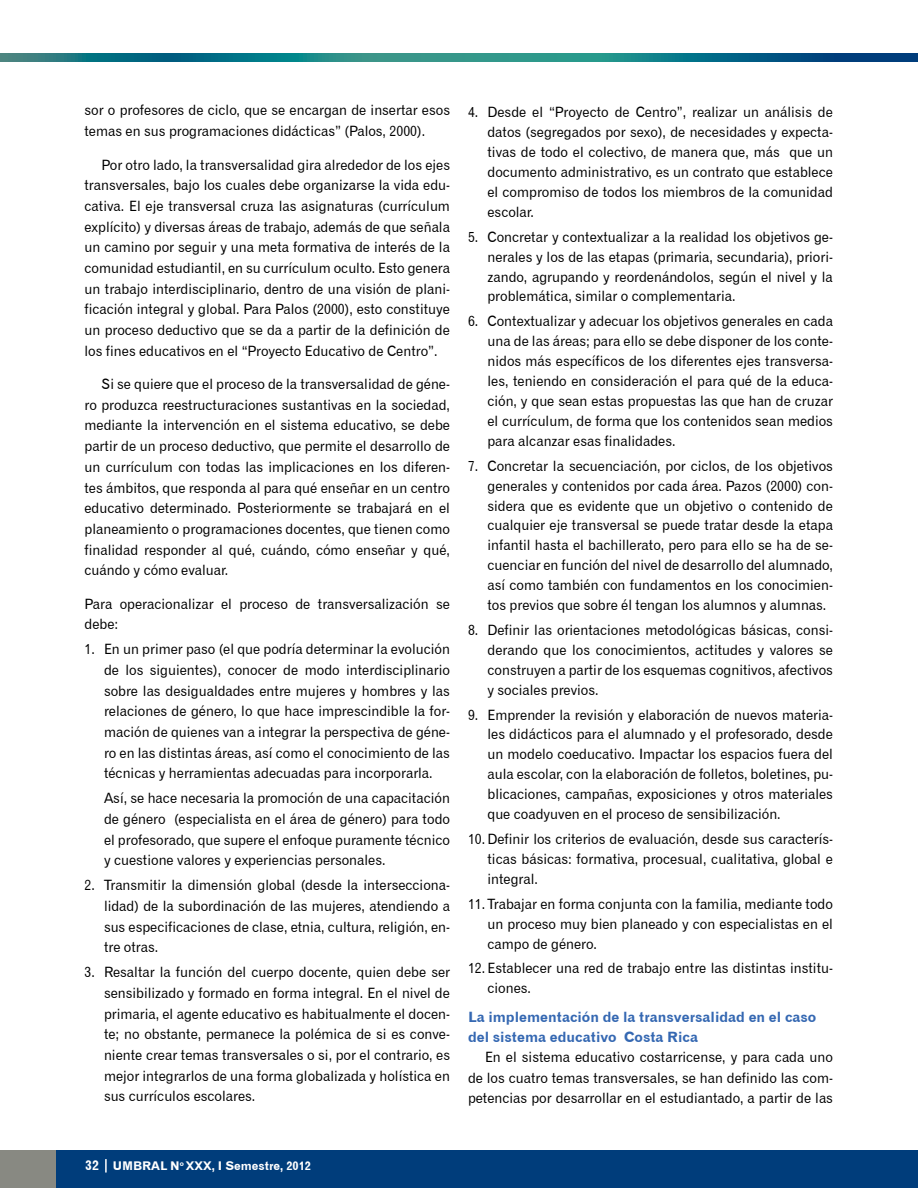
<style>
.page{position:relative;width:918px;height:1188px;background:#fff}
.page>*{position:absolute;margin:0;border:0;box-sizing:border-box;transform-origin:0 0}
.t1{font:14.25px/20.7px "Gothic 720 BT Roman B";color:#000;text-align:justify;scale:.95 1}
.t2{font:14.25px/20.2px "Gothic 720 BT Bold B";color:#3568b2}
.t3{font:12px "Gothic 720 BT Bold B";color:#fff}
.s1{font-size:13.5px}
</style>
<div class="page">
<div style="left:0;top:1150px;width:918px;height:38px;background:#003d7b"></div>
<div style="left:0;top:1150px;width:55px;height:38px;background:#888982"></div>
<svg style="left:0;top:53px;width:918px;height:9px"></svg>
<svg style="left:105px;top:1159px;width:2px;height:14px"></svg>
<p class="t1" style="left:85px;top:100px;width:386px">sor o profesores de ciclo, que se encargan de insertar esos temas en sus programaciones didácticas” (Palos, 2000).</p>
<p class="t1" style="left:85px;top:154px;width:386px;text-indent:17px">Por otro lado, la transversalidad gira alrededor de los ejes transversales, bajo los cuales debe organizarse la vida edu&shy;cativa. El eje transversal cruza las asignaturas (currículum explícito) y diversas áreas de trabajo, además de que señala un camino por seguir y una meta formativa de interés de la comunidad estudiantil, en su currículum oculto. Esto genera un trabajo interdisciplinario, dentro de una visión de plani&shy;ficación integral y global. Para Palos (2000), esto constituye un proceso deductivo que se da a partir de la definición de los fines educativos en el “Proyecto Educativo de Centro”.</p>
<p class="t1" style="left:85px;top:374px;width:386px;text-indent:17px">Si se quiere que el proceso de la transversalidad de géne&shy;ro produzca reestructuraciones sustantivas en la sociedad, mediante la intervención en el sistema educativo, se debe partir de un proceso deductivo, que permite el desarrollo de un currículum con todas las implicaciones en los diferen&shy;tes ámbitos, que responda al para qué enseñar en un centro educativo determinado. Posteriormente se trabajará en el planeamiento o programaciones docentes, que tienen como finalidad responder al qué, cuándo, cómo enseñar y qué, cuándo y cómo evaluar.</p>
<p class="t1" style="left:85px;top:593px;width:386px">Para operacionalizar el proceso de transversalización se debe:</p>
<p class="t1" style="left:104px;top:639px;width:366px;text-indent:-19px">1. En un primer paso (el que podría determinar la evolución de los siguientes), conocer de modo interdisciplinario sobre las desigualdades entre mujeres y hombres y las relaciones de género, lo que hace imprescindible la for&shy;mación de quienes van a integrar la perspectiva de géne&shy;ro en las distintas áreas, así como el conocimiento de las técnicas y herramientas adecuadas para incorporarla.</p>
<p class="t1" style="left:104px;top:788px;width:366px">Así, se hace necesaria la promoción de una capacitación de género (especialista en el área de género) para todo el profesorado, que supere el enfoque puramente técnico y cuestione valores y experiencias personales.</p>
<p class="t1" style="left:104px;top:875px;width:366px;text-indent:-19px">2. Transmitir la dimensión global (desde la intersecciona&shy;lidad) de la subordinación de las mujeres, atendiendo a sus especificaciones de clase, etnia, cultura, religión, en&shy;tre otras.</p>
<p class="t1" style="left:104px;top:962px;width:366px;text-indent:-19px">3. Resaltar la función del cuerpo docente, quien debe ser sensibilizado y formado en forma integral. En el nivel de primaria, el agente educativo es habitualmente el docen&shy;te; no obstante, permanece la polémica de si es conve&shy;niente crear temas transversales o si, por el contrario, es mejor integrarlos de una forma globalizada y holística en sus currículos escolares.</p>
<p class="t1" style="left:487px;top:102px;width:365px;line-height:20px;text-indent:-19px">4. Desde el “Proyecto de Centro”, realizar un análisis de datos (segregados por sexo), de necesidades y expecta&shy;tivas de todo el colectivo, de manera que, más que un documento administrativo, es un contrato que establece el compromiso de todos los miembros de la comunidad escolar.</p>
<p class="t1" style="left:488px;top:226px;width:365px;line-height:20px;text-indent:-19px">5. Concretar y contextualizar a la realidad los objetivos ge&shy;nerales y los de las etapas (primaria, secundaria), priori&shy;zando, agrupando y reordenándolos, según el nivel y la problemática, similar o complementaria.</p>
<p class="t1" style="left:488px;top:311px;width:365px;line-height:20px;text-indent:-19px">6. Contextualizar y adecuar los objetivos generales en cada una de las áreas; para ello se debe disponer de los conte&shy;nidos más específicos de los diferentes ejes transversa&shy;les, teniendo en consideración el para qué de la educa&shy;ción, y que sean estas propuestas las que han de cruzar el currículum, de forma que los contenidos sean medios para alcanzar esas finalidades.</p>
<p class="t1" style="left:488px;top:455px;width:365px;line-height:20px;text-indent:-19px">7. Concretar la secuenciación, por ciclos, de los objetivos generales y contenidos por cada área. Pazos (2000) con&shy;sidera que es evidente que un objetivo o contenido de cualquier eje transversal se puede tratar desde la etapa infantil hasta el bachillerato, pero para ello se ha de se&shy;cuenciar en función del nivel de desarrollo del alumnado, así como también con fundamentos en los conocimien&shy;tos previos que sobre él tengan los alumnos y alumnas.</p>
<p class="t1" style="left:488px;top:620px;width:365px;line-height:20px;text-indent:-19px">8. Definir las orientaciones metodológicas básicas, consi&shy;derando que los conocimientos, actitudes y valores se construyen a partir de los esquemas cognitivos, afectivos y sociales previos.</p>
<p class="t1" style="left:488px;top:704px;width:365px;line-height:20px;text-indent:-19px">9. Emprender la revisión y elaboración de nuevos materia&shy;les didácticos para el alumnado y el profesorado, desde un modelo coeducativo. Impactar los espacios fuera del aula escolar, con la elaboración de folletos, boletines, pu&shy;blicaciones, campañas, exposiciones y otros materiales que coadyuven en el proceso de sensibilización.</p>
<p class="t1" style="left:488px;top:829px;width:365px;line-height:20px;text-indent:-19px">10. Definir los criterios de evaluación, desde sus caracterís&shy;ticas básicas: formativa, procesual, cualitativa, global e integral.</p>
<p class="t1" style="left:488px;top:893px;width:365px;line-height:20px;text-indent:-19px">11. Trabajar en forma conjunta con la familia, mediante todo un proceso muy bien planeado y con especialistas en el campo de género.</p>
<p class="t1" style="left:488px;top:958px;width:365px;line-height:20px;text-indent:-19px">12. Establecer una red de trabajo entre las distintas institu&shy;ciones.</p>
<p class="t2" style="left:468px;top:1007px;width:350px">La implementación de la transversalidad en el caso del sistema educativo Costa Rica</p>
<p class="t1" style="left:468px;top:1047px;width:386px;line-height:20.2px;text-indent:17px">En el sistema educativo costarricense, y para cada uno de los cuatro temas transversales, se han definido las com&shy;petencias por desarrollar en el estudiantado, a partir de las</p>
<p class="t3" style="left:85px;top:1159px;width:227px"><span class="s1">32</span> UM BRAL N<sup>o</sup> XXX, I Semestre, 2012</p>
</div>
